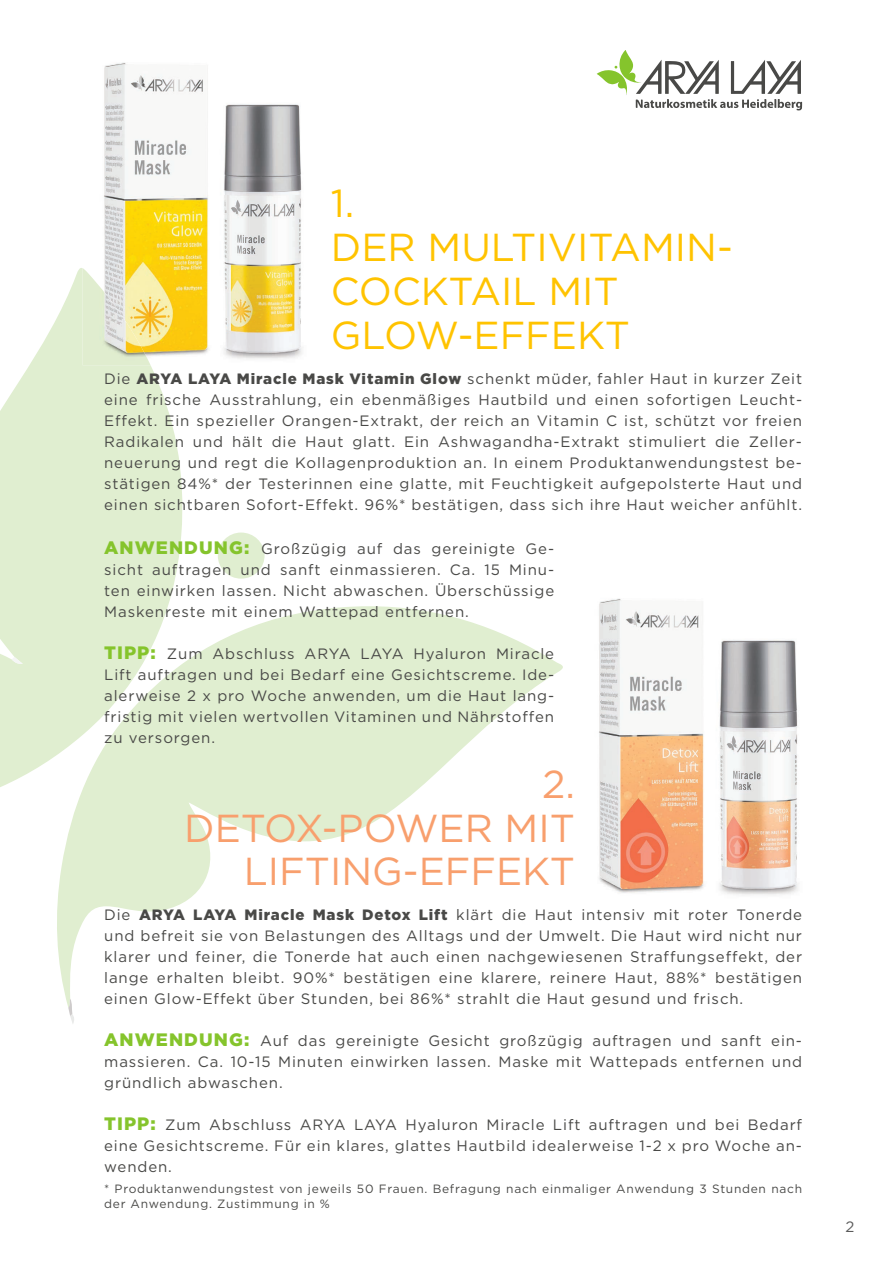
<style>
.page{position:relative;width:893px;height:1263px;background:#fff}
.page>*{position:absolute;margin:0;border:0;box-sizing:border-box;transform-origin:0 0}
.t1{font:39px/43.8px "Gotham";color:#ffc300}
.t2{font:39px/43.8px "Gotham";color:#f89f6d;text-align:right}
.t3{font:15px/21px "Gotham";letter-spacing:.06em;color:#494947;text-align:justify}
.t4{font:15px "Gotham";color:#5b5b5b}
.t5{font:12px/15px "Gotham";letter-spacing:.06em;color:#494947}
.s1{font-weight:900}
.s2{font-weight:900;font-size:18px;color:#85c42c}
</style>
<div class="page">
<svg style="left:0;top:268px;width:183px;height:519px;fill:#e0eed0"></svg>
<svg style="left:54px;top:606px;width:509px;height:400px"></svg>
<svg style="left:218px;top:532px;width:47px;height:47px"></svg>
<svg style="left:12px;top:657px;width:11px;height:7px"></svg>
<svg style="left:68px;top:998px;width:7px;height:26px"></svg>
<svg style="left:596px;top:50px;width:206px;height:61px"></svg>
<img style="left:104px;top:62px;width:198px;height:303px">
<img style="left:82px;top:268px;width:69px;height:97px">
<img style="left:599px;top:598px;width:199px;height:297px">
<h1 class="t1" style="left:331px;top:181px;width:403px">1.<br>DER MULTIVITAMIN-<br>COCKTAIL MIT<br>GLOW-EFFEKT</h1>
<p class="t3" style="left:104px;top:368px;width:699px">Die <span class="s1">ARYA LAYA Miracle Mask Vitamin Glow</span> schenkt müder, fahler Haut in kurzer Zeit eine frische Ausstrahlung, ein ebenmäßiges Hautbild und einen sofortigen Leucht-Effekt. Ein spezieller Orangen-Extrakt, der reich an Vitamin C ist, schützt vor freien Radikalen und hält die Haut glatt. Ein Ashwagandha-Extrakt stimuliert die Zeller&shy;neuerung und regt die Kollagenproduktion an. In einem Produktanwendungstest be&shy;stätigen 84%* der Testerinnen eine glatte, mit Feuchtigkeit aufgepolsterte Haut und einen sichtbaren Sofort-Effekt. 96%* bestätigen, dass sich ihre Haut weicher anfühlt.</p>
<p class="t3" style="left:104px;top:538px;width:452px"><span class="s2">ANWENDUNG:</span> Großzügig auf das gereinigte Ge&shy;sicht auftragen und sanft einmassieren. Ca. 15 Minu&shy;ten einwirken lassen. Nicht abwaschen. Überschüssige Maskenreste mit einem Wattepad entfernen.</p>
<p class="t3" style="left:104px;top:643px;width:452px"><span class="s2">TIPP:</span> Zum Abschluss ARYA LAYA Hyaluron Miracle Lift auftragen und bei Bedarf eine Gesichtscreme. Ide&shy;alerweise 2 x pro Woche anwenden, um die Haut lang&shy;fristig mit vielen wertvollen Vitaminen und Nährstoffen zu versorgen.</p>
<h1 class="t2" style="left:184px;top:761px;width:392px">2.<br>DETOX-POWER MIT<br>LIFTING-EFFEKT</h1>
<p class="t3" style="left:104px;top:904px;width:699px">Die <span class="s1">ARYA LAYA Miracle Mask Detox Lift</span> klärt die Haut intensiv mit roter Tonerde und befreit sie von Belastungen des Alltags und der Umwelt. Die Haut wird nicht nur klarer und feiner, die Tonerde hat auch einen nachgewiesenen Straffungseffekt, der lange erhalten bleibt. 90%* bestätigen eine klarere, reinere Haut, 88%* bestätigen einen Glow-Effekt über Stunden, bei 86%* strahlt die Haut gesund und frisch.</p>
<p class="t3" style="left:104px;top:1030px;width:699px"><span class="s2">ANWENDUNG:</span> Auf das gereinigte Gesicht großzügig auftragen und sanft ein&shy;massieren. Ca. 10-15 Minuten einwirken lassen. Maske mit Wattepads entfernen und gründlich abwaschen.</p>
<p class="t3" style="left:104px;top:1114px;width:699px"><span class="s2">TIPP:</span> Zum Abschluss ARYA LAYA Hyaluron Miracle Lift auftragen und bei Bedarf eine Gesichtscreme. Für ein klares, glattes Hautbild idealerweise 1-2 x pro Woche an&shy;wenden.</p>
<p class="t5" style="left:104px;top:1181px;width:699px">* Produktanwendungstest von jeweils 50 Frauen. Befragung nach einmaliger Anwendung 3 Stunden nach der Anwendung. Zustimmung in %</p>
<p class="t4" style="left:846px;top:1217px;width:10px">2</p>
</div>
